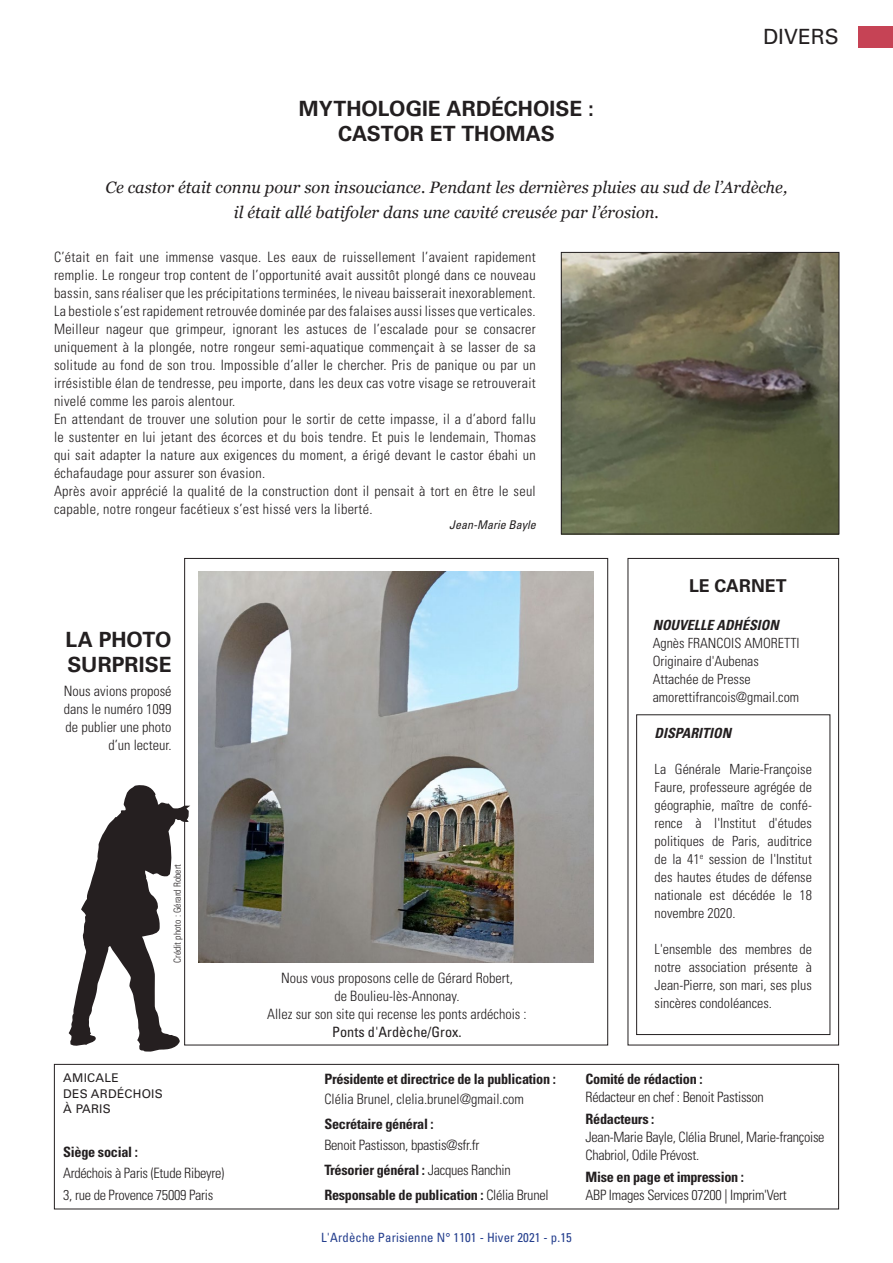
<style>
.page{position:relative;width:893px;height:1263px;background:#fff}
.page>*{position:absolute;margin:0;border:0;box-sizing:border-box;transform-origin:0 0}
.t1{font:700 21px/25.2px "Univers LT Std";color:#231f20;text-align:center}
.t2{font:21px "Univers LT Std";color:#231f20}
.t3{font:700 17.7px "Univers LT Std";letter-spacing:.005em;color:#231f20}
.t4{font:italic 16.5px/25.8px "Georgia";color:#231f20;text-align:center}
.t5{font:300 condensed 14.25px/18px "Univers LT Std";letter-spacing:.02em;color:#231f20}
.t6{font:300 condensed 14.25px/25px "Univers LT Std";letter-spacing:-.02em;color:#231f20}
.t7{font:300 condensed 14.25px/18px "Univers LT Std";color:#231f20;text-align:center}
.t8{font:700 condensed 14.25px "Univers LT Std";letter-spacing:-.02em;color:#231f20}
.t9{font:condensed 14.25px "Univers LT Std";color:#231f20}
.t10{font:300 condensed 13.95px/18px "Univers LT Std";color:#231f20;text-align:justify}
.t11{font:italic 700 condensed 13.95px "Univers LT Std";color:#231f20}
.t12{font:condensed 12.75px "Univers LT Std";letter-spacing:.01em;color:#253f8e}
.t13{font:12px/15.8px "Univers LT Std";letter-spacing:.02em;color:#231f20}
.t14{font:italic condensed 12px "Univers LT Std";color:#231f20}
.t15{font:300 condensed 9.75px "Univers LT Std";color:#231f20}
.s1{font-weight:700}
</style>
<div class="page">
<img style="left:563px;top:254px;width:274px;height:278px">
<div style="left:561px;top:252px;width:278px;height:282px;border:1px solid #231f20"></div>
<div style="left:636px;top:714px;width:194px;height:321px;border:1px solid #231f20"></div>
<div style="left:628px;top:558px;width:211px;height:487px;border:1px solid #231f20"></div>
<div style="left:54px;top:1064px;width:785px;height:145px;border:1px solid #231f20"></div>
<div style="left:859px;top:26px;width:34px;height:21px;background:#c64355"></div>
<svg style="left:69px;top:784px;width:121px;height:268px"></svg>
<img style="left:199px;top:572px;width:394px;height:391px">
<h1 class="t1" style="left:299px;top:96px;width:296px">MYTHOLOGIE ARDÉCHOISE :<br>CASTOR ET THOMAS</h1>
<h1 class="t2" style="left:763px;top:24px;width:77px">DIVERS</h1>
<p class="t4" style="left:105px;top:173px;width:683px">Ce castor était connu pour son insouciance. Pendant les dernières pluies au sud de l’Ardèche, il était allé batifoler dans une cavité creusée par l’érosion.</p>
<p class="t5" style="left:54px;top:248px;width:483px">C’était en fait une immense vasque. Les eaux de ruissellement l’avaient rapidement remplie. Le rongeur trop content de l’opportunité avait aussitôt plongé dans ce nouveau bassin, sans réaliser que les précipitations terminées, le niveau baisserait inexorablement.<br>La bestiole s’est rapidement retrouvée dominée par des falaises aussi lisses que verticales.<br>Meilleur nageur que grimpeur, ignorant les astuces de l’escalade pour se consacrer uniquement à la plongée, notre rongeur semi-aquatique commençait à se lasser de sa solitude au fond de son trou. Impossible d’aller le chercher. Pris de panique ou par un irrésistible élan de tendresse, peu importe, dans les deux cas votre visage se retrouverait nivelé comme les parois alentour.<br>En attendant de trouver une solution pour le sortir de cette impasse, il a d’abord fallu le sustenter en lui jetant des écorces et du bois tendre. Et puis le lendemain, Thomas qui sait adapter la nature aux exigences du moment, a érigé devant le castor ébahi un échafaudage pour assurer son évasion.<br>Après avoir apprécié la qualité de la construction dont il pensait à tort en être le seul capable, notre rongeur facétieux s’est hissé vers la liberté.</p>
<p class="t14" style="left:449px;top:517px;width:88px">Jean-Marie Bayle</p>
<h1 class="t1" style="left:65px;top:627px;width:108px;text-align:left">LA PHOTO<br>SURPRISE</h1>
<p class="t7" style="left:64px;top:682px;width:109px;text-align:right">Nous avions proposé dans le numéro 1099 de publier une photo d’un lecteur.</p>
<p class="t15" style="left:171px;top:963px;width:101px;rotate:-90deg">Crédit photo : Gérard Robert</p>
<p class="t13" style="left:63px;top:1070px;width:101px">AMICALE<br>DES ARDÉCHOIS<br>À PARIS</p>
<p class="t8" style="left:63px;top:1143px;width:76px">Siège social :</p>
<p class="t6" style="left:63px;top:1162px;width:162px;line-height:21.8px">Ardéchois à Paris (Etude Ribeyre)<br>3, rue de Provence 75009 Paris</p>
<p class="t7" style="left:267px;top:969px;width:261px">Nous vous proposons celle de Gérard Robert,<br>de Boulieu-lès-Annonay.<br>Allez sur son site qui recense les ponts ardéchois :</p>
<p class="t9" style="left:332px;top:1023px;width:131px">Ponts d'Ardèche/Grox.</p>
<p class="t8" style="left:324px;top:1070px;width:233px">Présidente et directrice de la publication :</p>
<p class="t7" style="left:324px;top:1090px;width:201px">Clélia Brunel, clelia.brunel@gmail.com</p>
<p class="t8" style="left:324px;top:1115px;width:111px">Secrétaire général :</p>
<p class="t6" style="left:324px;top:1132px;width:226px">Benoit Pastisson, bpastis@sfr.fr<br><span class="s1">Trésorier général :</span> Jacques Ranchin<br><span class="s1">Responsable de publication :</span> Clélia Brunel</p>
<p class="t12" style="left:321px;top:1230px;width:252px">L'Ardèche Parisienne N° 1101 - Hiver 2021 - p.15</p>
<p class="t3" style="left:689px;top:575px;width:99px">LE CARNET</p>
<p class="t11" style="left:653px;top:616px;width:128px">NOUVELLE ADHÉSION</p>
<p class="t10" style="left:653px;top:634px;width:149px;text-align:left">Agnès FRANCOIS AMORETTI<br>Originaire d'Aubenas<br>Attachée de Presse amorettifrancois@gmail.com</p>
<p class="t11" style="left:655px;top:724px;width:78px">DISPARITION</p>
<p class="t10" style="left:655px;top:760px;width:159px">La Générale Marie-Françoise Faure, professeure agrégée de géographie, maître de confé&shy;rence à l'Institut d'études politiques de Paris, auditrice de la 41<sup>e</sup> session de l'Institut des hautes études de défense nationale est décédée le 18 novembre 2020.</p>
<p class="t10" style="left:655px;top:940px;width:159px">L'ensemble des membres de notre association présente à Jean-Pierre, son mari, ses plus sincères condoléances.</p>
<p class="t8" style="left:586px;top:1070px;width:119px">Comité de rédaction :</p>
<p class="t6" style="left:586px;top:1084px;width:180px">Rédacteur en chef : Benoit Pastisson</p>
<p class="t8" style="left:586px;top:1110px;width:70px">Rédacteurs :</p>
<p class="t6" style="left:586px;top:1128px;width:241px;line-height:18px">Jean-Marie Bayle, Clélia Brunel, Marie-françoise<br>Chabriol, Odile Prévost.</p>
<p class="t8" style="left:586px;top:1168px;width:160px">Mise en page et impression :</p>
<p class="t6" style="left:586px;top:1182px;width:203px">ABP Images Services 07200 | Imprim'Vert</p>
</div>
